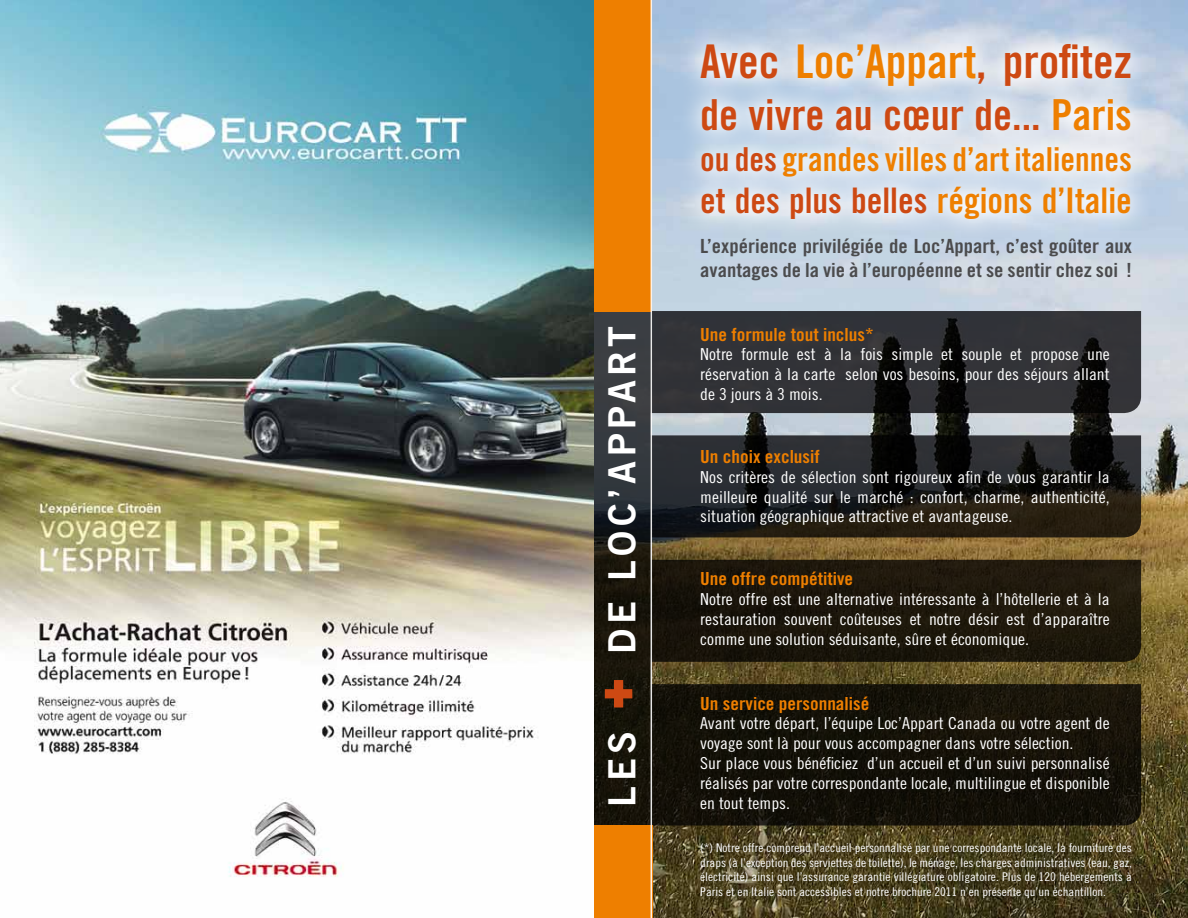
<style>
.page{position:relative;width:1188px;height:918px;background:#fff}
.page>*{position:absolute;margin:0;border:0;box-sizing:border-box;transform-origin:0 0}
.t1{font:46.5px "Trade Gothic Bold Cond Twenty";color:#cd4913}
.t2{font:42.75px "Trade Gothic Bold Cond Twenty";color:#cd4913}
.t3{font:37.5px "Trade Gothic Bold Two";letter-spacing:.12em;color:#fff}
.t4{font:35.25px "Trade Gothic Bold Cond Twenty";color:#cd4913}
.t5{font:33px "Trade Gothic Bold Cond Twenty";color:#ee7f00}
.t6{font:19.5px/23.4px "Trade Gothic Bold Cond Twenty";color:#4b4b4d;scale:1.08 1}
.t7{font:18px "Trade Gothic Bold Cond Twenty";color:#ee7f00;scale:1.08 1}
.t8{font:16.5px/19.8px "Trade Gothic Cond Eighteen";color:#fff;text-align:justify;scale:1.08 1}
.t9{font:12px/14.4px "Trade Gothic Cond Eighteen";color:#fff;text-align:justify;scale:1.08 1}
.s1{color:#ee7f00}
.s2{color:#cd4913}
.s3{font-family:"DIN";font-weight:900;font-size:60px;color:#cd4913}
</style>
<div class="page">
<img style="left:0;top:0;width:1188px;height:918px">
<svg style="left:594px;top:311px;width:57px;height:515px;background:#252521"></svg>
<svg style="left:678px;top:21px;width:475px;height:221px;background:#d5dfec"></svg>
<svg style="left:652px;top:311px;width:489px;height:102px;background:#2c2d31"></svg>
<svg style="left:652px;top:435px;width:489px;height:102px;background:#1f1e1d"></svg>
<svg style="left:652px;top:560px;width:489px;height:102px;background:#1c160b"></svg>
<svg style="left:652px;top:684px;width:489px;height:142px;background:#141108"></svg>
<div style="left:695px;top:838px;width:446px;height:69px;background:#000;opacity:.75"></div>
<div style="left:594px;top:0;width:58px;height:311px;background:#ee7f00"></div>
<div style="left:594px;top:826px;width:58px;height:92px;background:#ee7f00"></div>
<hr style="left:651px;top:0;width:1px;height:918px;background:#fff">
<h1 class="t1" style="left:700px;top:33px;width:433px">Avec <span class="s1">Loc’Appart</span>, profitez</h1>
<h2 class="t2" style="left:700px;top:88px;width:433px">de vivre au cœur de... <span class="s1">Paris</span></h2>
<h3 class="t5" style="left:700px;top:139px;width:433px"><span class="s2">ou des</span> grandes villes d’art italiennes</h3>
<h3 class="t4" style="left:700px;top:179px;width:433px">et des plus belles <span class="s1">régions d’Italie</span></h3>
<p class="t6" style="left:700px;top:234px;width:401px">L’expérience privilégiée de Loc’Appart, c’est goûter aux avantages de la vie à l’européenne et se sentir chez soi !</p>
<h3 class="t3" style="left:599px;top:807px;width:482px;rotate:-90deg">Les <span class="s3">+</span> de Loc’Appart</h3>
<p class="t7" style="left:700px;top:323px;width:162px">Une formule tout inclus*</p>
<p class="t8" style="left:700px;top:344px;width:381px">Notre formule est à la fois simple et souple et propose une réservation à la carte selon vos besoins, pour des séjours allant de 3 jours à 3 mois.</p>
<p class="t7" style="left:700px;top:446px;width:112px">Un choix exclusif</p>
<p class="t8" style="left:700px;top:467px;width:381px">Nos critères de sélection sont rigoureux afin de vous garantir la meilleure qualité sur le marché : confort, charme, authenticité, situation géographique attractive et avantageuse.</p>
<p class="t7" style="left:700px;top:568px;width:143px">Une offre compétitive</p>
<p class="t8" style="left:700px;top:589px;width:381px">Notre offre est une alternative intéressante à l’hôtellerie et à la restauration souvent coûteuses et notre désir est d’apparaître comme une solution séduisante, sûre et économique.</p>
<p class="t7" style="left:700px;top:692px;width:158px">Un service personnalisé</p>
<p class="t8" style="left:700px;top:713px;width:381px;text-align:left">Avant votre départ, l’équipe Loc’Appart Canada ou votre agent de voyage sont là pour vous accompagner dans votre sélection.<br>Sur place vous bénéficiez d’un accueil et d’un suivi personnalisé réalisés par votre correspondante locale, multilingue et disponible en tout temps.</p>
<p class="t9" style="left:700px;top:841px;width:401px">(*) Notre offre comprend l’accueil personnalisé par une correspondante locale, la fourniture des draps (à l’exception des serviettes de toilette), le ménage, les charges administratives (eau, gaz, électricité) ainsi que l’assurance garantie villégiature obligatoire. Plus de 120 hébergements à Paris et en Italie sont accessibles et notre brochure 2011 n’en présente qu’un échantillon.</p>
</div>
